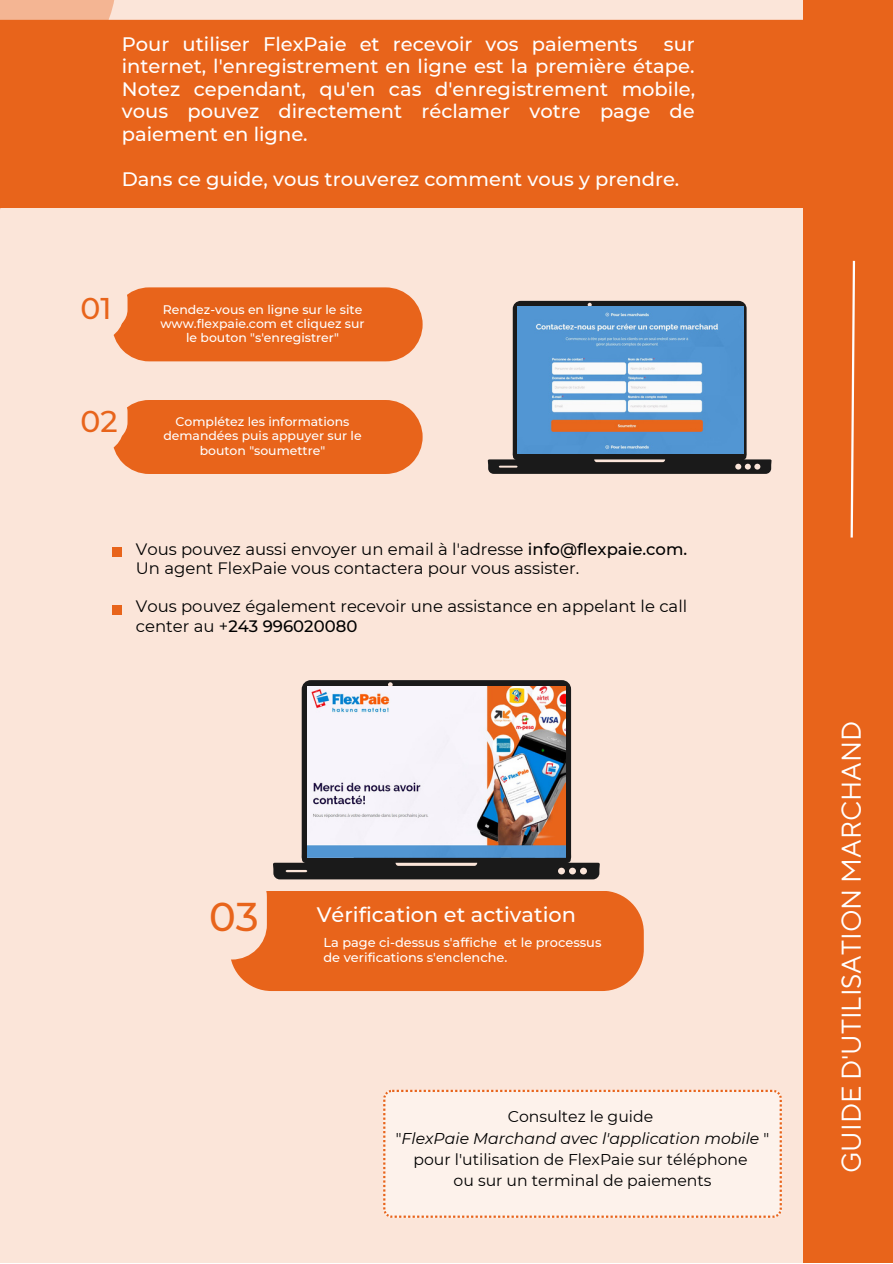
<style>
.page{position:relative;width:893px;height:1264px;background:#fff}
.page>*{position:absolute;margin:0;border:0;box-sizing:border-box;transform-origin:0 0}
.t1{font:500 40.05px "Montserrat";color:#e8641b}
.t2{font:500 30px "Montserrat";color:#e8641b}
.t3{font:27px "TT Norms Pro";color:#fff}
.t4{font:500 22.35px "Montserrat";color:#e8641b}
.t5{font:500 20.85px "Montserrat";color:#fff}
.t6{font:500 19.5px/22.5px "Montserrat";color:#fff;text-align:justify}
.t7{font:16.5px/19px "Montserrat";color:#000}
.t8{font:15.6px/21.3px "Montserrat";color:#000;text-align:center}
.t9{font:500 12.9px/14.9px "Montserrat";color:#fff}
.t10{font:500 12.45px/14.2px "Montserrat";color:#fff;text-align:center}
.s1{font-weight:500}
.s2{font-style:italic}
</style>
<div class="page">
<div style="left:0;top:0;width:803px;height:1262px;background:#fbe5d9"></div>
<div style="left:0;top:0;width:282px;height:473px;background:#fbe5d9"></div>
<div style="left:803px;top:0;width:89px;height:1262px;background:#e8641b"></div>
<svg style="left:850px;top:260px;width:6px;height:278px"></svg>
<div style="left:0;top:20px;width:803px;height:188px;background:#e8641b"></div>
<div style="left:112px;top:287px;width:310px;height:74px;background:#e8641b"></div>
<div style="left:88px;top:280px;width:39px;height:49px;background:#fbe5d9;border-radius:20px"></div>
<div style="left:71px;top:267px;width:53px;height:73px;background:#fbe5d9;border-radius:26px"></div>
<div style="left:230px;top:890px;width:413px;height:101px;background:#e8641b;border-radius:42px"></div>
<div style="left:197px;top:862px;width:70px;height:97px;background:#fbe5d9;border-radius:35px"></div>
<svg style="left:271px;top:680px;width:330px;height:199px;background:#958a84"></svg>
<img style="left:308px;top:686px;width:257px;height:171px">
<div style="left:112px;top:547px;width:10px;height:10px;background:#e8641b"></div>
<div style="left:112px;top:604px;width:10px;height:10px;background:#e8641b"></div>
<div style="left:383px;top:1089px;width:398px;height:128px;background:#fdf2eb"></div>
<div style="left:112px;top:400px;width:310px;height:74px;background:#e8641b"></div>
<div style="left:88px;top:392px;width:39px;height:50px;background:#fbe5d9;border-radius:20px"></div>
<div style="left:71px;top:380px;width:53px;height:73px;background:#fbe5d9;border-radius:26px"></div>
<svg style="left:486px;top:301px;width:286px;height:173px;background:#938983"></svg>
<img style="left:517px;top:306px;width:226px;height:147px">
<p class="t6" style="left:122px;top:33px;width:517px">Pour utiliser FlexPaie et recevoir vos paiements</p>
<p class="t6" style="left:122px;top:33px;width:574px;text-indent:542px">sur internet, l'enregistrement en ligne est la première étape.<br>Notez cependant, qu'en cas d'enregistrement mobile, vous pouvez directement réclamer votre page de paiement en ligne.</p>
<p class="t6" style="left:122px;top:168px;width:559px">Dans ce guide, vous trouverez comment vous y prendre.</p>
<h2 class="t2" style="left:80px;top:290px;width:33px">01</h2>
<p class="t4" style="left:95px;top:298px;width:25px">01</p>
<p class="t10" style="left:160px;top:302px;width:206px">Rendez-vous en ligne sur le site www.flexpaie.com et cliquez sur le bouton "s'enregistrer"</p>
<h2 class="t2" style="left:80px;top:402px;width:39px">02</h2>
<p class="t4" style="left:95px;top:410px;width:25px">01</p>
<p class="t10" style="left:163px;top:414px;width:200px">Complétez les informations demandées puis appuyer sur le bouton "soumettre"</p>
<p class="t7" style="left:136px;top:539px;width:553px">Vous pouvez aussi envoyer un email à l'adresse <span class="s1">info@flexpaie.com.<br></span>Un agent FlexPaie vous contactera pour vous assister.</p>
<p class="t7" style="left:136px;top:597px;width:553px">Vous pouvez également recevoir une assistance en appelant le call center au +<span class="s1">243 996020080</span></p>
<h1 class="t1" style="left:209px;top:892px;width:51px">03</h1>
<p class="t5" style="left:317px;top:902px;width:261px">Vérification et activation</p>
<p class="t9" style="left:323px;top:935px;width:279px">La page ci-dessus s'affiche et le processus de verifications s'enclenche.</p>
<p class="t8" style="left:396px;top:1105px;width:375px">Consultez le guide<br>"<span class="s2">FlexPaie Marchand avec l'application mobile</span> " pour l'utilisation de FlexPaie sur téléphone<br>ou sur un terminal de paiements</p>
<h3 class="t3" style="left:835px;top:1173px;width:454px;rotate:-90deg">GUIDE D'UTILISATION MARCHAND</h3>
</div>
